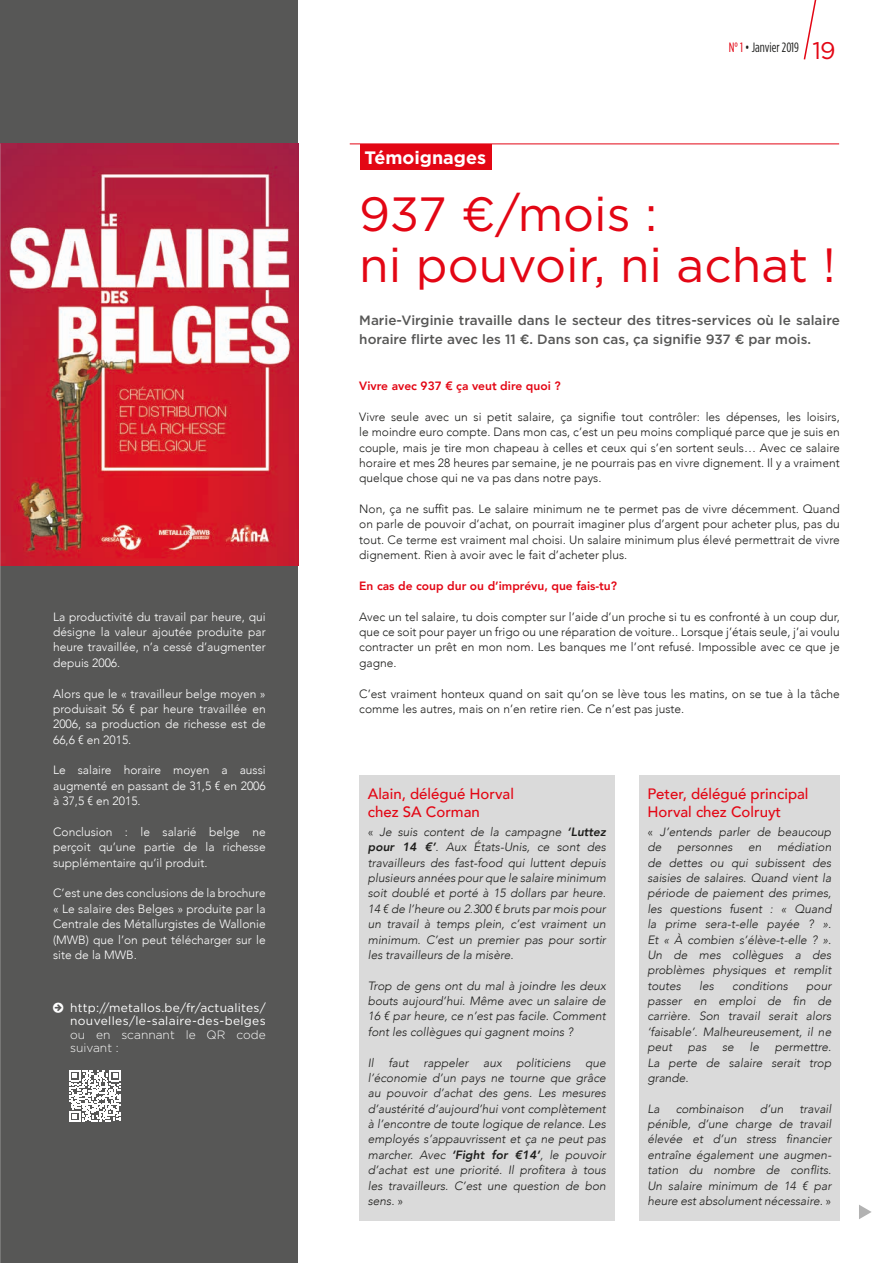
<style>
.page{position:relative;width:893px;height:1263px;background:#fff}
.page>*{position:absolute;margin:0;border:0;box-sizing:border-box;transform-origin:0 0}
.t1{font:48px/51px "Gotham";color:#e30614}
.t2{font:700 18px "Gotham";color:#fff}
.t3{font:500 15px/18px "Avenir";color:#e30614}
.t4{font:500 13.5px/19.5px "Gotham";color:#575756}
.t5{font:13.5px "Gotham Condensed";color:#1d1d1b}
.t6{font:italic 300 12px/15.3px "Avenir";color:#1d1d1b;text-align:justify}
.t7{font:300 12px/15.3px "Avenir";color:#1d1d1b;text-align:justify}
.t8{font:300 12px/15.3px "Avenir";color:#fff;text-align:justify}
.t9{font:800 12px "Avenir";color:#e30614}
.t10{font:12px/13.5px "Gotham";letter-spacing:.02em;color:#fff}
.t11{font:300 12px/13.5px "Gotham";color:#fff}
.s1{color:#e30614}
.s2{font-family:"Gotham";font-size:24px;color:#e30614}
.s3{font-style:normal}
.s4{font-weight:800}
</style>
<div class="page">
<div style="left:0;top:0;width:298px;height:1263px;background:#575756"></div>
<svg style="left:859px;top:1205px;width:13px;height:14px"></svg>
<div style="left:359px;top:775px;width:255px;height:445px;background:#dadada"></div>
<div style="left:639px;top:775px;width:201px;height:445px;background:#dadada"></div>
<div style="left:360px;top:144px;width:132px;height:26px;background:#e30614"></div>
<hr style="left:350px;top:144px;width:489px;height:1px;background:#e30614">
<svg style="left:69px;top:1070px;width:51px;height:51px"></svg>
<img style="left:0;top:144px;width:298px;height:422px">
<svg style="left:803px;top:0;width:14px;height:60px"></svg>
<p class="t8" style="left:53px;top:609px;width:214px">La productivité du travail par heure, qui désigne la valeur ajoutée produite par heure travaillée, n’a cessé d’augmenter depuis 2006.</p>
<p class="t8" style="left:53px;top:686px;width:214px">Alors que le « travailleur belge moyen » produisait 56 € par heure travaillée en 2006, sa production de richesse est de 66,6 € en 2015.</p>
<p class="t8" style="left:53px;top:763px;width:214px">Le salaire horaire moyen a aussi augmenté en passant de 31,5 € en 2006 à 37,5 € en 2015.</p>
<p class="t8" style="left:53px;top:824px;width:214px">Conclusion : le salarié belge ne perçoit qu’une partie de la richesse supplémentaire qu’il produit.</p>
<p class="t8" style="left:53px;top:886px;width:214px">C’est une des conclusions de la brochure « Le salaire des Belges » produite par la Centrale des Métallurgistes de Wallonie (MWB) que l’on peut télécharger sur le site de la MWB.</p>
<p class="t10" style="left:70px;top:1000px;width:197px">http://metallos.be/fr/actualites/ nouvelles/le-salaire-des-belges</p>
<p class="t11" style="left:70px;top:1027px;width:197px">ou en scannant le QR code suivant :</p>
<h2 class="t2" style="left:365px;top:146px;width:123px">Témoignages</h2>
<p class="t5" style="left:729px;top:40px;width:108px"><span class="s1">N° 1</span> • Janvier 2019 <span class="s2">19</span></p>
<h1 class="t1" style="left:359px;top:188px;width:478px">937 €/mois :<br>ni pouvoir, ni achat !</h1>
<p class="t4" style="left:359px;top:310px;width:482px">Marie-Virginie travaille dans le secteur des titres-services où le salaire horaire flirte avec les 11 €. Dans son cas, ça signifie 937 € par mois.</p>
<p class="t9" style="left:359px;top:376px;width:203px">Vivre avec 937 € ça veut dire quoi ?</p>
<p class="t7" style="left:359px;top:409px;width:482px">Vivre seule avec un si petit salaire, ça signifie tout contrôler: les dépenses, les loisirs, le moindre euro compte. Dans mon cas, c’est un peu moins compliqué parce que je suis en couple, mais je tire mon chapeau à celles et ceux qui s’en sortent seuls… Avec ce salaire horaire et mes 28 heures par semaine, je ne pourrais pas en vivre dignement. Il y a vraiment quelque chose qui ne va pas dans notre pays.</p>
<p class="t7" style="left:359px;top:501px;width:482px">Non, ça ne suffit pas. Le salaire minimum ne te permet pas de vivre décemment. Quand on parle de pouvoir d’achat, on pourrait imaginer plus d’argent pour acheter plus, pas du tout. Ce terme est vraiment mal choisi. Un salaire minimum plus élevé permettrait de vivre dignement. Rien à avoir avec le fait d’acheter plus.</p>
<p class="t9" style="left:359px;top:576px;width:259px">En cas de coup dur ou d’imprévu, que fais-tu?</p>
<p class="t7" style="left:359px;top:609px;width:482px">Avec un tel salaire, tu dois compter sur l’aide d’un proche si tu es confronté à un coup dur, que ce soit pour payer un frigo ou une réparation de voiture.. Lorsque j’étais seule, j’ai voulu contracter un prêt en mon nom. Les banques me l’ont refusé. Impossible avec ce que je gagne.</p>
<p class="t7" style="left:359px;top:686px;width:482px">C’est vraiment honteux quand on sait qu’on se lève tous les matins, on se tue à la tâche comme les autres, mais on n’en retire rien. Ce n’est pas juste.</p>
<p class="t3" style="left:368px;top:784px;width:148px">Alain, délégué Horval chez SA Corman</p>
<p class="t6" style="left:368px;top:824px;width:240px"><span class="s3">«</span> Je suis content de la campagne <span class="s4">‘Luttez pour 14 €’</span>. Aux États-Unis, ce sont des travailleurs des fast-food qui luttent depuis plusieurs années pour que le salaire minimum soit doublé et porté à 15 dollars par heure.<br>14 € de l’heure ou 2.300 € bruts par mois pour un travail à temps plein, c’est vraiment un minimum. C’est un premier pas pour sortir les travailleurs de la misère.</p>
<p class="t6" style="left:368px;top:978px;width:240px">Trop de gens ont du mal à joindre les deux bouts aujourd’hui. Même avec un salaire de 16 € par heure, ce n’est pas facile. Comment font les collègues qui gagnent moins ?</p>
<p class="t6" style="left:368px;top:1055px;width:240px">Il faut rappeler aux politiciens que l’économie d’un pays ne tourne que grâce au pouvoir d’achat des gens. Les mesures d’austérité d’aujourd’hui vont complètement à l’encontre de toute logique de relance. Les employés s’appauvrissent et ça ne peut pas marcher. Avec <span class="s4">‘Fight for €14’</span>, le pouvoir d’achat est une priorité. Il profitera à tous les travailleurs. C’est une question de bon sens. <span class="s3">»</span></p>
<p class="t3" style="left:647px;top:784px;width:163px">Peter, délégué principal<br>Horval chez Colruyt</p>
<p class="t6" style="left:647px;top:824px;width:185px"><span class="s3">«</span> J’entends parler de beaucoup de</p>
<p class="t6" style="left:647px;top:839px;width:185px;text-indent:130px">médiation de dettes ou qui subissent des saisies de salaires. Quand vient la période de paiement des primes, les questions fusent : « Quand la prime sera-t-elle payée ? ».<br>Et « À combien s’élève-t-elle ? ».<br>Un de mes collègues a des problèmes physiques et remplit toutes</p>
<p class="t6" style="left:677px;top:839px;width:57px">personnes</p>
<p class="t6" style="left:748px;top:839px;width:15px">en</p>
<p class="t6" style="left:699px;top:978px;width:16px">les</p>
<p class="t6" style="left:732px;top:978px;width:57px">conditions</p>
<p class="t6" style="left:647px;top:978px;width:185px;text-indent:159px">pour passer en emploi de fin de carrière. Son travail serait alors ‘faisable’. Malheureusement, il ne peut</p>
<p class="t6" style="left:688px;top:1039px;width:20px">pas</p>
<p class="t6" style="left:722px;top:1039px;width:13px">se</p>
<p class="t6" style="left:750px;top:1039px;width:11px">le</p>
<p class="t6" style="left:647px;top:1039px;width:185px;text-indent:127px">permettre.<br>La perte de salaire serait trop grande.</p>
<p class="t6" style="left:647px;top:1101px;width:14px">La</p>
<p class="t6" style="left:676px;top:1101px;width:70px">combinaison</p>
<p class="t6" style="left:760px;top:1101px;width:25px">d’un</p>
<p class="t6" style="left:647px;top:1101px;width:185px;text-indent:152px">travail pénible, d’une charge de travail élevée et d’un stress financier entraîne également une augmen&shy;tation du nombre de conflits.<br>Un salaire minimum de 14 € par heure est absolument nécessaire. <span class="s3">»</span></p>
</div>
